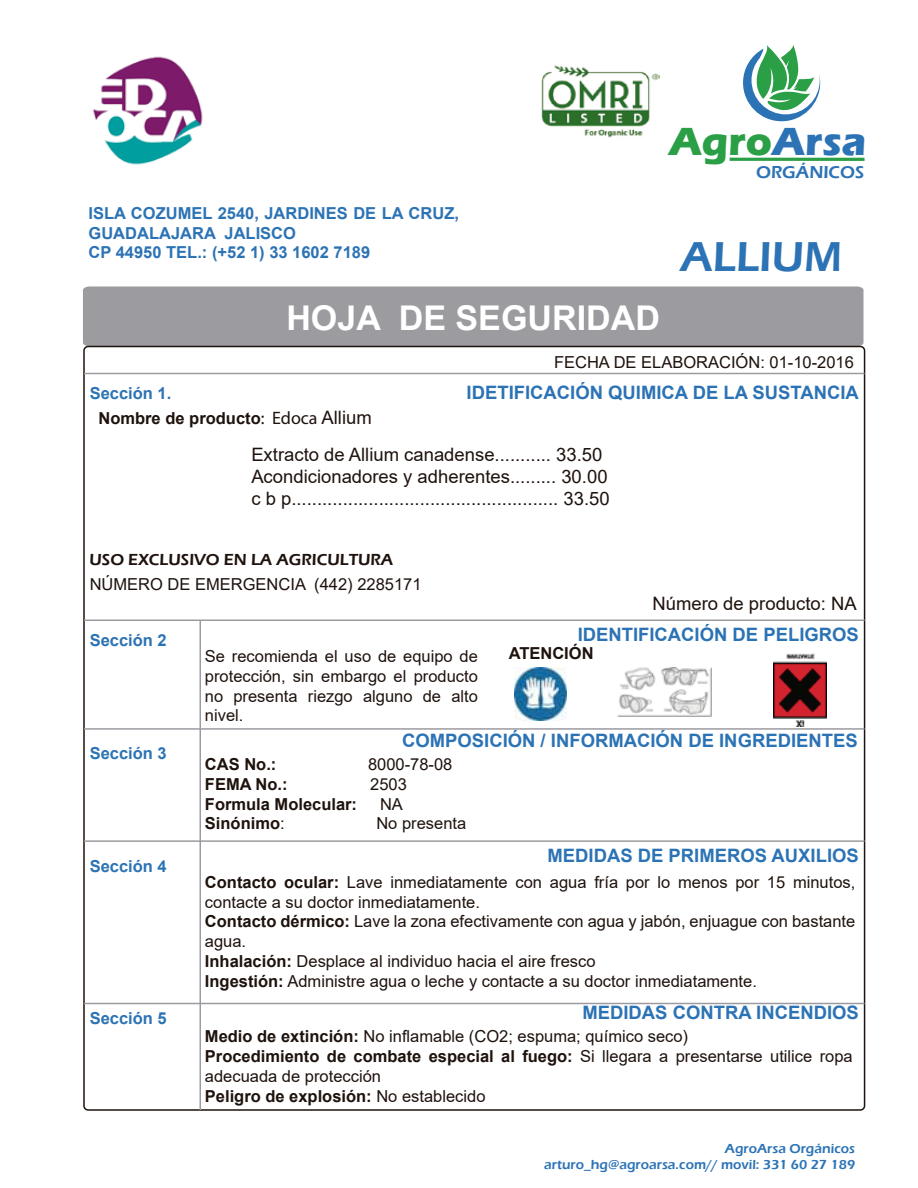
<style>
.page{position:relative;width:918px;height:1188px;background:#fff}
.page>*{position:absolute;margin:0;border:0;box-sizing:border-box;transform-origin:0 0}
.t1{font:600 43.05px "Eras ITC";color:#2c73b5}
.t2{font:700 40.35px "Eras ITC";color:#2b9f45}
.t3{font:700 34.05px "Arial";color:#fff}
.t4{font:18.45px/22.2px "Arial";color:#1e120d}
.t5{font:700 18.45px "Arial";color:#2c73b5}
.t6{font:600 17.85px "Eras ITC";color:#2c73b5}
.t7{font:16.5px/19.8px "Arial";color:#1e120d}
.t8{font:700 16.5px/19.8px "Arial";color:#2c73b5}
.t9{font:700 16.5px "Arial";color:#1e120d}
.t10{font:600 16.5px "Eras ITC";color:#1e120d}
.t11{font:600 13.5px/16.2px "Eras ITC";color:#2c73b5;text-align:right}
.s1{color:#2c73b5}
.s2{font-family:"Myriad Pro";font-weight:400;font-size:18px}
.s3{font-weight:400;font-size:18.45px}
.s4{font-weight:400}
.s5{font-weight:700}
</style>
<div class="page">
<img style="left:92px;top:56px;width:111px;height:109px">
<hr style="left:730px;top:158px;width:135px;height:3px;background:#2b9f45">
<svg style="left:666px;top:45px;width:181px;height:682px"></svg>
<div style="left:83px;top:286px;width:781px;height:60px;background:#9c9ba0"></div>
<hr style="left:84px;top:373px;width:781px;height:1px;background:#9c9ba0">
<hr style="left:84px;top:620px;width:781px;height:1px;background:#9c9ba0">
<img style="left:515px;top:668px;width:52px;height:52px">
<img style="left:773px;top:650px;width:54px;height:76px">
<img style="left:617px;top:668px;width:95px;height:48px">
<hr style="left:84px;top:728px;width:781px;height:2px;background:#9c9ba0">
<hr style="left:200px;top:620px;width:1px;height:490px;background:#9c9ba0">
<hr style="left:84px;top:840px;width:781px;height:2px;background:#9c9ba0">
<hr style="left:84px;top:1003px;width:781px;height:1px;background:#9c9ba0">
<img style="left:541px;top:65px;width:119px;height:73px">
<p class="t8" style="left:89px;top:203px;width:372px">ISLA COZUMEL 2540, JARDINES DE LA CRUZ,<br>GUADALAJARA JALISCO<br>CP 44950 TEL.: (+52 1) 33 1602 7189</p>
<h2 class="t2" style="left:669px;top:119px;width:199px">Agro<span class="s1">Arsa</span></h2>
<p class="t6" style="left:756px;top:162px;width:110px">ORGÁNICOS</p>
<h1 class="t1" style="left:681px;top:232px;width:163px">ALLIUM</h1>
<p class="t8" style="left:90px;top:383px;width:83px">Sección 1.</p>
<h3 class="t3" style="left:286px;top:294px;width:375px">HOJA DE SEGURIDAD</h3>
<p class="t7" style="left:554px;top:353px;width:301px">FECHA DE ELABORACIÓN: 01-10-2016</p>
<p class="t5" style="left:467px;top:380px;width:394px">IDETIFICACIÓN QUIMICA DE LA SUSTANCIA</p>
<p class="t9" style="left:98px;top:407px;width:275px">Nombre de producto<span class="s2">: Edoca</span> <span class="s3">Allium</span></p>
<p class="t4" style="left:251px;top:443px;width:360px">Extracto de Allium canadense........... 33.50<br>Acondicionadores y adherentes......... 30.00 c b p.................................................... 33.50</p>
<p class="t10" style="left:90px;top:550px;width:305px">USO EXCLUSIVO EN LA AGRICULTURA</p>
<p class="t7" style="left:90px;top:574px;width:333px">NÚMERO DE EMERGENCIA (442) 2285171</p>
<p class="t8" style="left:90px;top:630px;width:79px">Sección 2</p>
<p class="t7" style="left:205px;top:646px;width:274px;text-align:justify">Se recomienda el uso de equipo de protección, sin embargo el producto no presenta riezgo alguno de alto nivel.</p>
<p class="t4" style="left:652px;top:592px;width:206px">Número de producto: NA</p>
<p class="t5" style="left:578px;top:621px;width:283px">IDENTIFICACIÓN DE PELIGROS</p>
<p class="t9" style="left:509px;top:641px;width:86px">ATENCIÓN</p>
<p class="t8" style="left:90px;top:743px;width:79px">Sección 3</p>
<p class="t8" style="left:90px;top:856px;width:79px">Sección 4</p>
<p class="t5" style="left:402px;top:728px;width:457px">COMPOSICIÓN / INFORMACIÓN DE INGREDIENTES</p>
<p class="t9" style="left:205px;top:753px;width:73px">CAS No.:</p>
<p class="t7" style="left:368px;top:754px;width:86px">8000-78-08</p>
<p class="t9" style="left:205px;top:772px;width:84px">FEMA No.:</p>
<p class="t7" style="left:370px;top:774px;width:38px">2503</p>
<p class="t9" style="left:205px;top:792px;width:154px">Formula Molecular:</p>
<p class="t7" style="left:380px;top:794px;width:24px">NA</p>
<p class="t9" style="left:205px;top:812px;width:81px">Sinónimo<span class="s4">:</span></p>
<p class="t7" style="left:376px;top:814px;width:91px">No presenta</p>
<p class="t5" style="left:548px;top:842px;width:313px">MEDIDAS DE PRIMEROS AUXILIOS</p>
<p class="t7" style="left:205px;top:872px;width:652px"><span class="s5">Contacto ocular:</span> Lave inmediatamente con agua fría por lo menos por 15 minutos, contacte a su doctor inmediatamente.<br><span class="s5">Contacto dérmico:</span> Lave la zona efectivamente con agua y jabón, enjuague con bastante agua.<br><span class="s5">Inhalación:</span> Desplace al individuo hacia el aire fresco<br><span class="s5">Ingestión:</span> Administre agua o leche y contacte a su doctor inmediatamente.</p>
<p class="t8" style="left:90px;top:1008px;width:79px">Sección 5</p>
<p class="t5" style="left:582px;top:1000px;width:278px">MEDIDAS CONTRA INCENDIOS</p>
<p class="t7" style="left:205px;top:1027px;width:649px"><span class="s5">Medio de extinción:</span> No inflamable (CO2; espuma; químico seco)<br><span class="s5">Procedimiento de combate especial al fuego:</span> Si llegara a presentarse utilice ropa adecuada de protección<br><span class="s5">Peligro de explosión:</span> No establecido</p>
<p class="t11" style="left:544px;top:1141px;width:313px">AgroArsa Orgánicos<br>arturo_hg@agroarsa.com// movil: 331 60 27 189</p>
</div>
